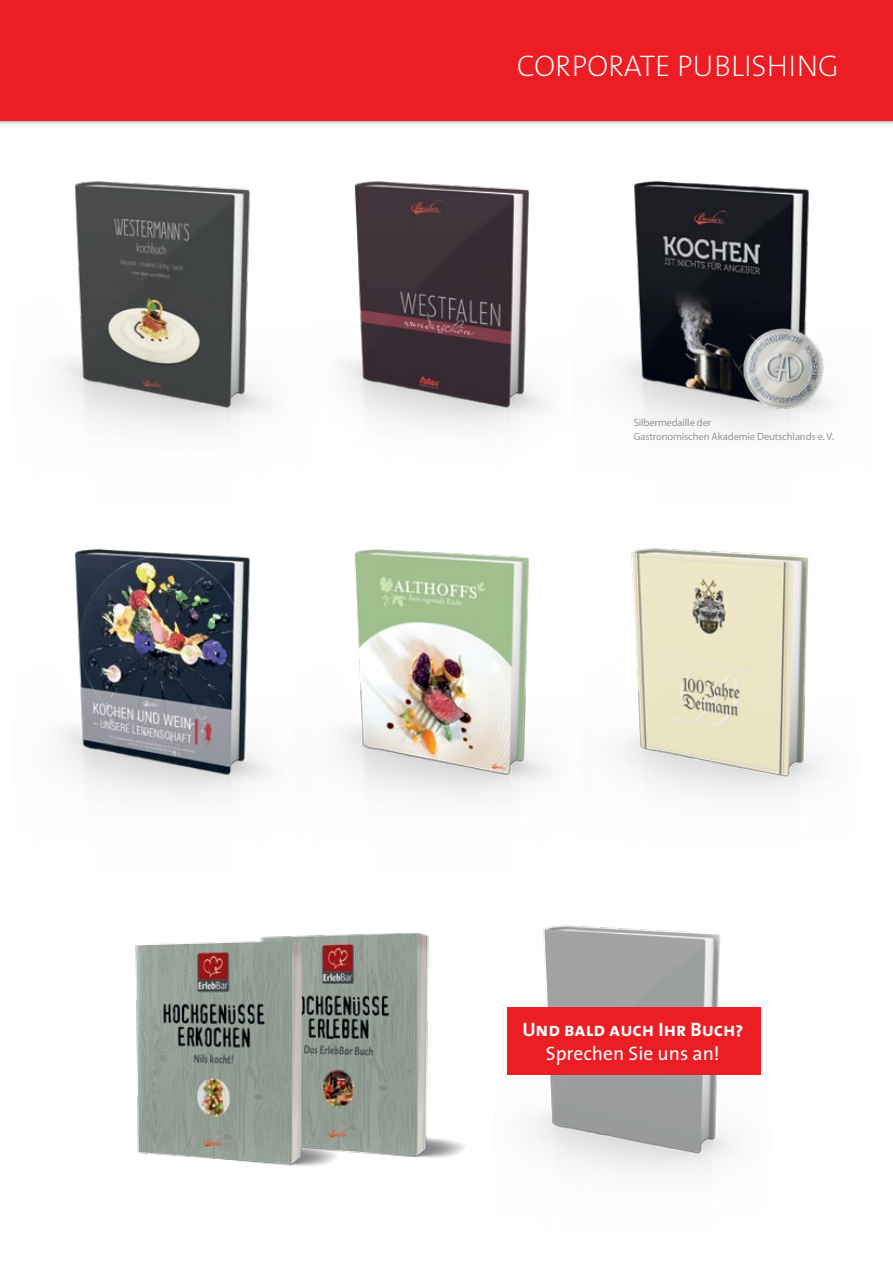
<style>
.page{position:relative;width:893px;height:1263px;background:#fff}
.page>*{position:absolute;margin:0;border:0;box-sizing:border-box;transform-origin:0 0}
.t1{font:200 30px "The Sans 2";color:#fff}
.t2{font:19.5px "The Sans 7 Bold Caps";color:#fff}
.t3{font:19.5px "The Sans 5";color:#fff}
.t4{font:10.5px/13.5px "Myriad Pro";letter-spacing:-.01em;color:#939598}
</style>
<div class="page">
<div style="left:0;top:0;width:893px;height:125px;background:#000;opacity:.4"></div>
<div style="left:0;top:0;width:893px;height:121px;background:#ed1d24"></div>
<img style="left:135px;top:933px;width:330px;height:233px">
<img style="left:618px;top:180px;width:213px;height:249px">
<img style="left:620px;top:548px;width:201px;height:247px">
<img style="left:507px;top:925px;width:254px;height:247px">
<img style="left:742px;top:327px;width:84px;height:83px">
<img style="left:59px;top:181px;width:214px;height:251px">
<img style="left:59px;top:548px;width:214px;height:251px">
<img style="left:344px;top:181px;width:204px;height:247px">
<img style="left:339px;top:548px;width:213px;height:251px">
<div style="left:507px;top:1007px;width:253px;height:67px;background:#ed1d24"></div>
<h1 class="t1" style="left:517px;top:41px;width:324px">CORPORATE PUBLISHING</h1>
<p class="t4" style="left:634px;top:416px;width:202px">Silbermedaille der<br>Gastronomischen Akademie Deutschlands e. V.</p>
<h2 class="t2" style="left:522px;top:1013px;width:222px">Und bald auch Ihr Buch?</h2>
<h2 class="t3" style="left:546px;top:1037px;width:175px">Sprechen Sie uns an!</h2>
</div>
